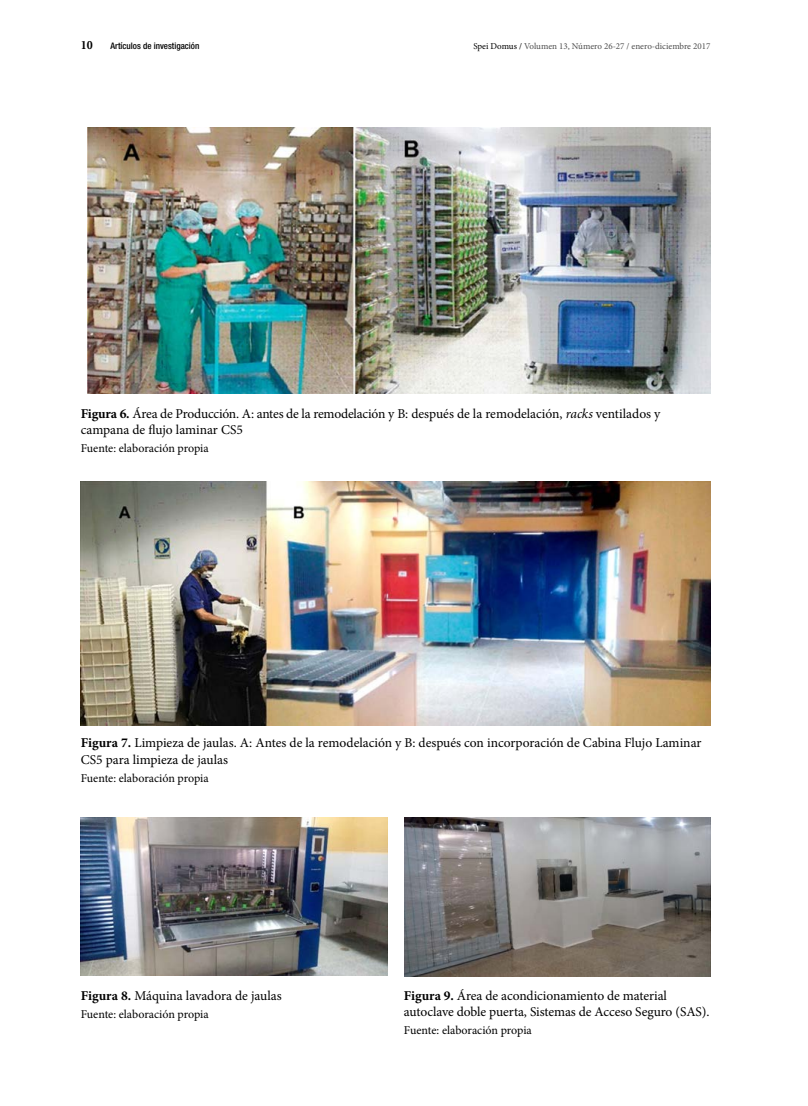
<style>
.page{position:relative;width:808px;height:1106px;background:#fff}
.page>*{position:absolute;margin:0;border:0;box-sizing:border-box;transform-origin:0 0}
.t1{font:13.5px/16.5px "Minion Pro";letter-spacing:-.005em;color:#000}
.t2{font:700 12.75px "Minion Pro";color:#000;scale:.94 1}
.t3{font:12px "Minion Pro";letter-spacing:-.005em;color:#000}
.t4{font:9px "Minion Pro";color:#4e4e4e}
.t5{font:500 condensed 9px "Helvetica Neue LT Std";color:#000}
.s1{color:#000}
.s2{font-weight:700}
.s3{font-style:italic}
</style>
<div class="page">
<img style="left:88px;top:128px;width:623px;height:265px">
<img style="left:81px;top:481px;width:630px;height:244px">
<img style="left:81px;top:817px;width:306px;height:158px">
<img style="left:404px;top:817px;width:307px;height:159px">
<p class="t2" style="left:81px;top:36px;width:14px">10</p>
<p class="t5" style="left:111px;top:41px;width:90px">Artículos de investigación</p>
<p class="t4" style="left:473px;top:40px;width:239px"><span class="s1">Spei Domus /</span> Volumen 13, Número 26-27 / enero-diciembre 2017</p>
<p class="t1" style="left:81px;top:405px;width:581px"><span class="s2">Figura 6.</span> Área de Producción. A: antes de la remodelación y B: después de la remodelación, <span class="s3">racks</span> ventilados y campana de flujo laminar CS5</p>
<p class="t3" style="left:81px;top:440px;width:129px">Fuente: elaboración propia</p>
<p class="t1" style="left:81px;top:734px;width:622px"><span class="s2">Figura 7.</span> Limpieza de jaulas. A: Antes de la remodelación y B: después con incorporación de Cabina Flujo Laminar<br>CS5 para limpieza de jaulas</p>
<p class="t3" style="left:81px;top:769px;width:129px">Fuente: elaboración propia</p>
<p class="t1" style="left:81px;top:987px;width:202px"><span class="s2">Figura 8.</span> Máquina lavadora de jaulas</p>
<p class="t3" style="left:81px;top:1005px;width:129px">Fuente: elaboración propia</p>
<p class="t1" style="left:404px;top:987px;width:307px"><span class="s2">Figura 9.</span> Área de acondicionamiento de material autoclave doble puerta, Sistemas de Acceso Seguro (SAS).</p>
<p class="t3" style="left:404px;top:1022px;width:129px">Fuente: elaboración propia</p>
</div>
